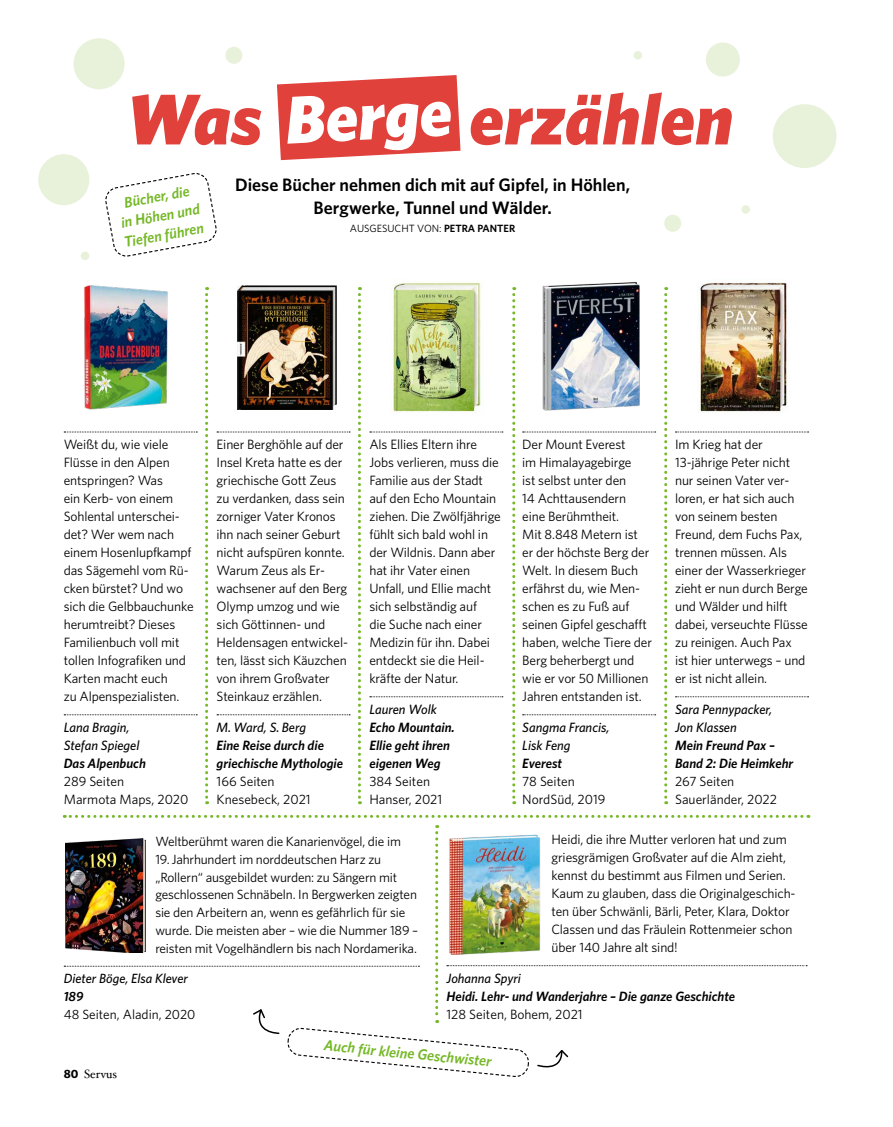
<style>
.page{position:relative;width:893px;height:1127px;background:#fff}
.page>*{position:absolute;margin:0;border:0;box-sizing:border-box;transform-origin:0 0}
.t1{font:italic 900 72px "Whitney";color:#e0413b}
.t2{font:italic 900 67.5px "Whitney";color:#fff}
.t3{font:600 18px/22.5px "Whitney";color:#000;text-align:center}
.t4{font:italic 600 15px/19.5px "Whitney";color:#76b828;text-align:center}
.t5{font:13.5px/18px "Whitney";letter-spacing:-.01em;color:#000}
.t6{font:italic 600 13.5px/18px "Whitney";color:#000}
.t7{font:italic 500 13.5px/18px "Whitney";color:#000}
.t8{font:13.35px/17.9px "Whitney";letter-spacing:-.015em;color:#000}
.t9{font:italic 500 13.35px "Whitney";color:#000}
.t10{font:italic 600 13.35px "Whitney";color:#000}
.t11{font:12px "Hoefler Txt";letter-spacing:-.005em;color:#000}
.t12{font:10.5px "Whitney";color:#000}
.s1{font-weight:600}
.s2{font-family:"Whitney";font-weight:700}
</style>
<div class="page">
<div style="left:706px;top:43px;width:34px;height:34px;background:#e8f1d9;border-radius:50%"></div>
<div style="left:81px;top:252px;width:8px;height:8px;background:#e8f1d9;border-radius:50%"></div>
<div style="left:634px;top:51px;width:8px;height:9px;background:#e8f1d9;border-radius:50%"></div>
<div style="left:664px;top:215px;width:17px;height:17px;background:#e8f1d9;border-radius:50%"></div>
<div style="left:741px;top:205px;width:9px;height:9px;background:#e8f1d9;border-radius:50%"></div>
<div style="left:225px;top:47px;width:17px;height:17px;background:#e8f1d9;border-radius:50%"></div>
<div style="left:38px;top:154px;width:51px;height:51px;background:#e8f1d9;border-radius:50%"></div>
<div style="left:74px;top:38px;width:51px;height:51px;background:#e8f1d9;border-radius:50%"></div>
<div style="left:773px;top:104px;width:63px;height:64px;background:#e8f1d9;border-radius:50%"></div>
<img style="left:84px;top:285px;width:84px;height:125px">
<svg style="left:64px;top:432px;width:133px;height:1px"></svg>
<svg style="left:64px;top:714px;width:133px;height:1px"></svg>
<img style="left:238px;top:285px;width:99px;height:125px">
<img style="left:391px;top:279px;width:92px;height:133px">
<svg style="left:370px;top:432px;width:133px;height:1px"></svg>
<svg style="left:370px;top:696px;width:133px;height:1px"></svg>
<svg style="left:523px;top:432px;width:133px;height:1px"></svg>
<svg style="left:523px;top:714px;width:133px;height:1px"></svg>
<svg style="left:217px;top:432px;width:133px;height:1px"></svg>
<svg style="left:217px;top:714px;width:133px;height:1px"></svg>
<svg style="left:675px;top:432px;width:133px;height:1px"></svg>
<svg style="left:675px;top:696px;width:133px;height:1px"></svg>
<svg style="left:205px;top:287px;width:3px;height:517px"></svg>
<svg style="left:358px;top:287px;width:3px;height:517px"></svg>
<svg style="left:512px;top:287px;width:3px;height:517px"></svg>
<svg style="left:64px;top:815px;width:738px;height:3px"></svg>
<svg style="left:664px;top:287px;width:3px;height:517px"></svg>
<img style="left:542px;top:282px;width:98px;height:129px">
<svg style="left:105px;top:173px;width:112px;height:84px"></svg>
<svg style="left:64px;top:825px;width:743px;height:252px"></svg>
<svg style="left:277px;top:75px;width:183px;height:85px"></svg>
<img style="left:699px;top:282px;width:89px;height:131px">
<h1 class="t1" style="left:127px;top:71px;width:137px">Was</h1>
<h2 class="t2" style="left:283px;top:75px;width:169px;rotate:-3deg">Berge</h2>
<h1 class="t1" style="left:469px;top:71px;width:266px">erzählen</h1>
<p class="t4" style="left:116px;top:194px;width:82px;rotate:-10deg">Bücher, die in Höhen und<br>Tiefen führen</p>
<h3 class="t3" style="left:235px;top:173px;width:397px">Diese Bücher nehmen dich mit auf Gipfel, in Höhlen,<br>Bergwerke, Tunnel und Wälder.</h3>
<p class="t12" style="left:350px;top:221px;width:167px">AUSGESUCHT VON: <span class="s1">PETRA PANTER</span></p>
<p class="t5" style="left:64px;top:435px;width:131px">Weißt du, wie viele<br>Flüsse in den Alpen entspringen? Was<br>ein Kerb- von einem<br>Sohlental unterschei&shy;det? Wer wem nach einem Hosenlupfkampf das Sägemehl vom Rü&shy;cken bürstet? Und wo sich die Gelbbauchunke herumtreibt? Dieses<br>Familienbuch voll mit tollen Infografiken und<br>Karten macht euch<br>zu Alpenspezialisten.</p>
<p class="t7" style="left:64px;top:718px;width:77px">Lana Bragin,<br>Stefan Spiegel</p>
<p class="t6" style="left:64px;top:754px;width:84px">Das Alpenbuch</p>
<p class="t5" style="left:64px;top:772px;width:126px">289 Seiten<br>Marmota Maps, 2020</p>
<p class="t5" style="left:217px;top:435px;width:133px">Einer Berghöhle auf der<br>Insel Kreta hatte es der griechische Gott Zeus zu verdanken, dass sein zorniger Vater Kronos ihn nach seiner Geburt nicht aufspüren konnte.<br>Warum Zeus als Er&shy;wachsener auf den Berg<br>Olymp umzog und wie sich Göttinnen- und<br>Heldensagen entwickel&shy;ten, lässt sich Käuzchen von ihrem Großvater<br>Steinkauz erzählen.</p>
<p class="t7" style="left:217px;top:718px;width:91px">M. Ward, S. Berg</p>
<p class="t6" style="left:217px;top:736px;width:128px">Eine Reise durch die griechische Mythologie</p>
<p class="t5" style="left:217px;top:772px;width:96px">166 Seiten<br>Knesebeck, 2021</p>
<p class="t5" style="left:369px;top:435px;width:133px">Als Ellies Eltern ihre<br>Jobs verlieren, muss die<br>Familie aus der Stadt auf den Echo Mountain ziehen. Die Zwölfjährige fühlt sich bald wohl in der Wildnis. Dann aber hat ihr Vater einen<br>Unfall, und Ellie macht sich selbständig auf<br>die Suche nach einer<br>Medizin für ihn. Dabei entdeckt sie die Heil&shy;kräfte der Natur.</p>
<p class="t7" style="left:369px;top:700px;width:69px">Lauren Wolk</p>
<p class="t6" style="left:369px;top:718px;width:87px">Echo Mountain.<br>Ellie geht ihren eigenen Weg</p>
<p class="t5" style="left:369px;top:772px;width:74px">384 Seiten<br>Hanser, 2021</p>
<p class="t5" style="left:522px;top:435px;width:131px">Der Mount Everest<br>im Himalayagebirge<br>ist selbst unter den<br>14 Achttausendern eine Berühmtheit.<br>Mit 8.848 Metern ist er der höchste Berg der<br>Welt. In diesem Buch erfährst du, wie Men&shy;schen es zu Fuß auf seinen Gipfel geschafft haben, welche Tiere der<br>Berg beherbergt und wie er vor 50 Millionen<br>Jahren entstanden ist.</p>
<p class="t7" style="left:522px;top:718px;width:89px">Sangma Francis,<br>Lisk Feng</p>
<p class="t6" style="left:522px;top:754px;width:41px">Everest</p>
<p class="t5" style="left:522px;top:772px;width:85px">78 Seiten<br>NordSüd, 2019</p>
<p class="t5" style="left:675px;top:435px;width:134px">Im Krieg hat der<br>13-jährige Peter nicht nur seinen Vater ver&shy;loren, er hat sich auch von seinem besten<br>Freund, dem Fuchs Pax, trennen müssen. Als einer der Wasserkrieger zieht er nun durch Berge und Wälder und hilft dabei, verseuchte Flüsse zu reinigen. Auch Pax ist hier unterwegs – und er ist nicht allein.</p>
<p class="t7" style="left:675px;top:700px;width:98px">Sara Pennypacker,<br>Jon Klassen</p>
<p class="t6" style="left:675px;top:736px;width:120px">Mein Freund Pax –<br>Band 2: Die Heimkehr</p>
<p class="t5" style="left:675px;top:772px;width:103px">267 Seiten<br>Sauerländer, 2022</p>
<p class="t5" style="left:551px;top:830px;width:246px">Heidi, die ihre Mutter verloren hat und zum griesgrämigen Großvater auf die Alm zieht, kennst du bestimmt aus Filmen und Serien.<br>Kaum zu glauben, dass die Originalgeschich&shy;ten über Schwänli, Bärli, Peter, Klara, Doktor Classen und das Fräulein Rottenmeier schon über 140 Jahre alt sind!</p>
<p class="t8" style="left:155px;top:832px;width:265px">Weltberühmt waren die Kanarienvögel, die im 19.Jahrhundert im norddeutschen Harz zu „Rollern“ ausgebildet wurden: zu Sängern mit geschlossenen Schnäbeln. In Bergwerken zeigten sie den Arbeitern an, wenn es gefährlich für sie wurde. Die meisten aber – wie die Nummer 189 – reisten mit Vogelhändlern bis nach Nordamerika.</p>
<p class="t9" style="left:64px;top:970px;width:126px">Dieter Böge, Elsa Klever</p>
<p class="t10" style="left:64px;top:987px;width:21px">189</p>
<p class="t8" style="left:64px;top:1005px;width:133px">48 Seiten, Aladin, 2020</p>
<p class="t4" style="left:325px;top:1034px;width:170px;rotate:6deg">Auch für kleine Geschwister</p>
<p class="t7" style="left:446px;top:969px;width:76px">Johanna Spyri</p>
<p class="t6" style="left:446px;top:987px;width:290px">Heidi. Lehr- und Wanderjahre – Die ganze Geschichte</p>
<p class="t5" style="left:446px;top:1005px;width:138px">128 Seiten, Bohem, 2021</p>
<p class="t11" style="left:64px;top:1065px;width:55px"><span class="s2">80</span> Servus</p>
</div>
